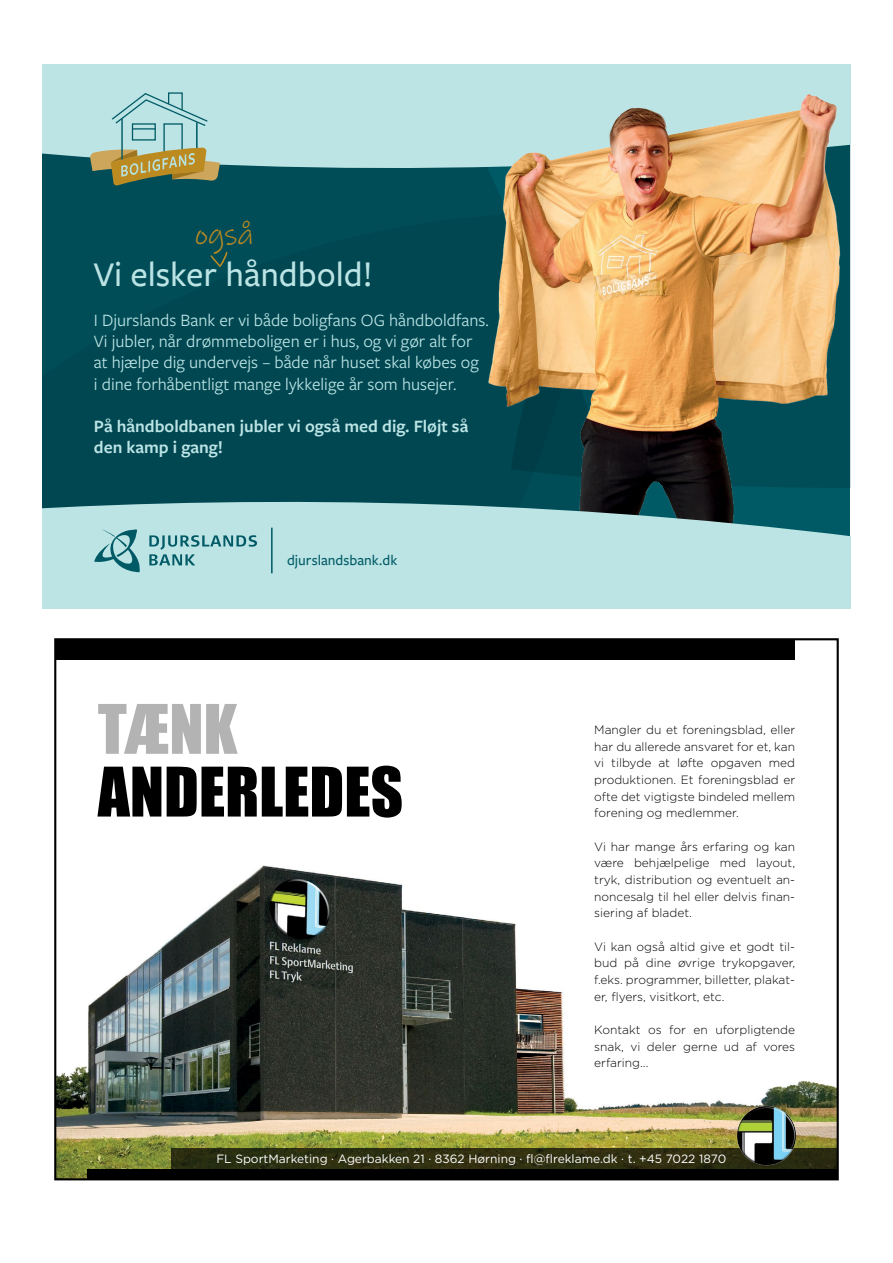
<style>
.page{position:relative;width:893px;height:1263px;background:#fff}
.page>*{position:absolute;margin:0;border:0;box-sizing:border-box;transform-origin:0 0}
.t1{font:63.15px/62.7px "Impact";color:#000}
.t2{font:500 36px "Freight Sans Pro";color:#bce4e5}
.t3{font:30px "Ink Free";color:#bb8a21}
.t4{font:18px/21px "Freight Sans Pro";color:#bce4e5}
.t5{font:600 18px/21px "Freight Sans Pro";color:#bce4e5}
.t6{font:500 15px "Freight Sans Pro";color:#005a65}
.t7{font:300 12px/16.6px "Gotham";color:#000;text-align:justify}
.t8{font:12px "Gotham";color:#fff}
</style>
<div class="page">
<img style="left:57px;top:865px;width:779px;height:312px">
<div style="left:87px;top:1169px;width:751px;height:10px;background:#000"></div>
<div style="left:55px;top:639px;width:740px;height:20px;background:#000"></div>
<svg style="left:171px;top:1148px;width:665px;height:21px;background:#2d2e10"></svg>
<img style="left:732px;top:1101px;width:70px;height:68px">
<svg style="left:43px;top:64px;width:807px;height:178px;background:#71a8ad"></svg>
<img style="left:451px;top:86px;width:399px;height:156px">
<svg style="left:43px;top:242px;width:807px;height:367px;background:#5d817a"></svg>
<svg style="left:94px;top:528px;width:46px;height:44px;background:#84bbbe"></svg>
<svg style="left:149px;top:535px;width:108px;height:31px;background:#91c4c7"></svg>
<svg style="left:210px;top:250px;width:18px;height:18px"></svg>
<hr style="left:271px;top:528px;width:2px;height:45px;background:#005a65">
<hr style="left:196px;top:122px;width:2px;height:36px;background:#005a65">
<div style="left:163px;top:123px;width:20px;height:30px;border:1px solid #005a65"></div>
<div style="left:132px;top:123px;width:24px;height:18px;border:1px solid #005a65"></div>
<hr style="left:132px;top:128px;width:23px;height:2px;background:#005a65">
<svg style="left:110px;top:92px;width:99px;height:35px;background:#a6d3d6"></svg>
<hr style="left:121px;top:118px;width:2px;height:46px;background:#005a65">
<svg style="left:90px;top:147px;width:130px;height:39px;background:#93915c"></svg>
<h3 class="t3" style="left:195px;top:215px;width:60px">også</h3>
<h2 class="t2" style="left:94px;top:250px;width:280px">Vi elsker håndbold!</h2>
<h3 class="t4" style="left:94px;top:309px;width:396px">I Djurslands Bank er vi både boligfans OG håndboldfans.<br>Vi jubler, når drømmeboligen er i hus, og vi gør alt for at hjælpe dig undervejs – både når huset skal købes og<br>i dine forhåbentligt mange lykkelige år som husejer.</h3>
<h3 class="t5" style="left:94px;top:414px;width:376px">På håndboldbanen jubler vi også med dig. Fløjt så den kamp i gang!</h3>
<p class="t6" style="left:287px;top:550px;width:112px">djurslandsbank.dk</p>
<h1 class="t1" style="left:98px;top:696px;width:307px">TÆNK<br>ANDERLEDES</h1>
<p class="t7" style="left:594px;top:721px;width:202px">Mangler du et foreningsblad, eller har du allerede ansvaret for et, kan vi tilbyde at løfte opgaven med produktionen. Et foreningsblad er ofte det vigtigste bindeled mellem forening og medlemmer.</p>
<p class="t7" style="left:594px;top:838px;width:202px">Vi har mange års erfaring og kan være behjælpelige med layout, tryk, distribution og eventuelt an&shy;noncesalg til hel eller delvis finan&shy;siering af bladet.</p>
<p class="t7" style="left:594px;top:938px;width:202px">Vi kan også altid give et godt til&shy;bud på dine øvrige trykopgaver, f.eks. programmer, billetter, plakat&shy;er, flyers, visitkort, etc.</p>
<p class="t7" style="left:594px;top:1021px;width:202px">Kontakt os for en uforpligtende snak, vi deler gerne ud af vores erfaring...</p>
<p class="t8" style="left:216px;top:1151px;width:511px">FL SportMarketing · Agerbakken 21 · 8362 Hørning · fl@flreklame.dk · t. +45 7022 1870</p>
</div>
